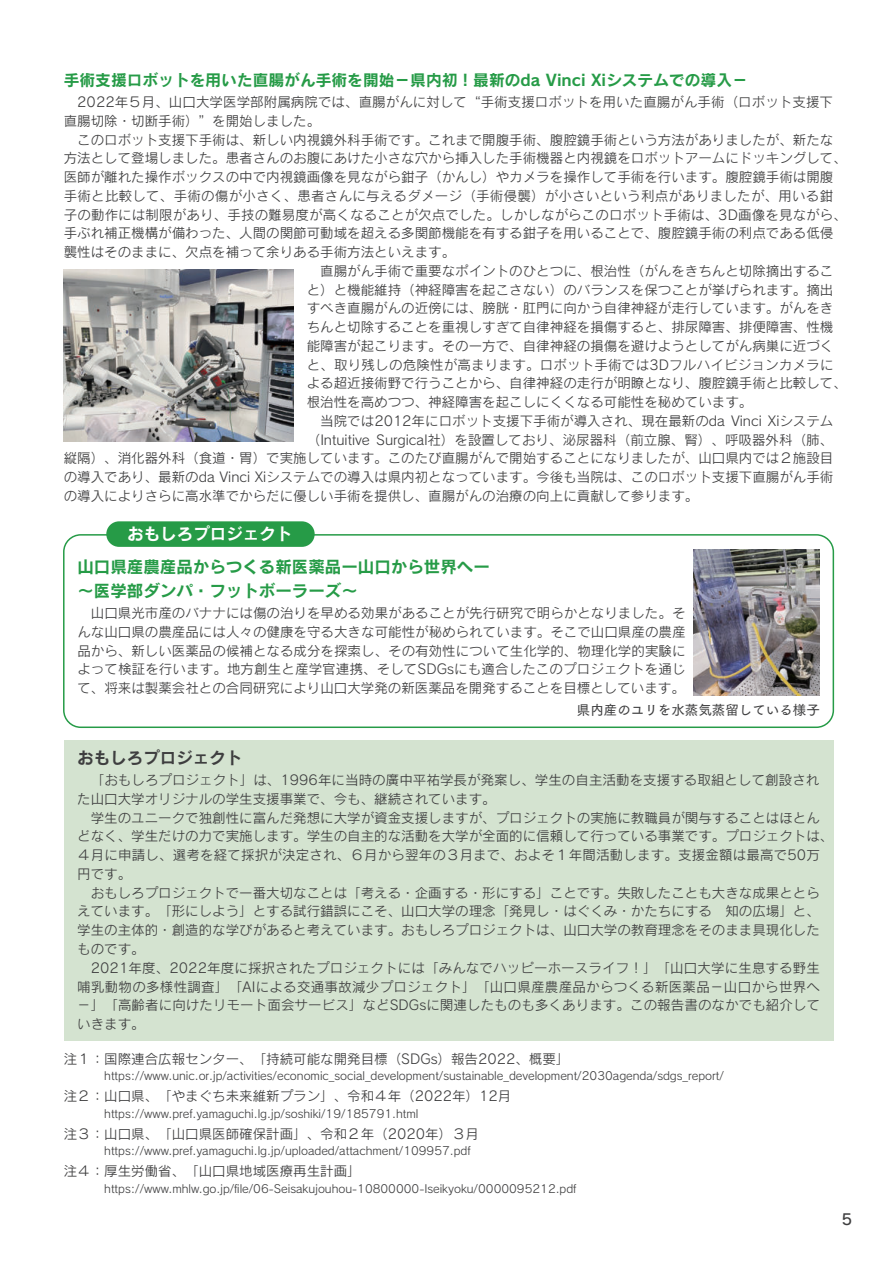
<style>
.page{position:relative;width:893px;height:1263px;background:#fff}
.page>*{position:absolute;margin:0;border:0;box-sizing:border-box;transform-origin:0 0}
.t1{font:16.5px/24px "Rodin Pro B";color:#269b47}
.t2{font:16.5px "Rodin Pro B";color:#fff}
.t3{font:16.5px "Rodin Pro B";color:#3e3e3f}
.t4{font:15.75px "Rodin Pro B";color:#269b47}
.t5{font:15px "Rodin Pro DB";color:#3e3e3f}
.t6{font:13.5px/18.8px "Rodin Pro M";color:#3e3e3f}
.t7{font:13.5px "Rodin Pro M";letter-spacing:.02em;color:#3e3e3f}
.t8{font:13.5px "Tsuku Go Pro D";color:#3e3e3f}
.t9{font:11.25px "Rodin Pro M";color:#3e3e3f}
</style>
<div class="page">
<div style="left:63px;top:534px;width:771px;height:194px;border:2px solid #269b47;border-radius:17px"></div>
<div style="left:106px;top:521px;width:209px;height:26px;background:#269b47;border-radius:13px"></div>
<div style="left:64px;top:740px;width:769px;height:300px;background:#d4e3d0"></div>
<img style="left:64px;top:269px;width:229px;height:172px">
<img style="left:693px;top:549px;width:127px;height:146px">
<p class="t4" style="left:64px;top:69px;width:686px">手術支援ロボットを用いた直腸がん手術を開始－県内初！最新のda Vinci Xiシステムでの導入－</p>
<p class="t6" style="left:64px;top:92px;width:771px;text-indent:14px">2022年５月、山口大学医学部附属病院では、直腸がんに対して“手術支援ロボットを用いた直腸がん手術（ロボット支援下直腸切除・切断手術）”を開始しました。</p>
<p class="t6" style="left:77px;top:130px;width:758px">このロボット支援下手術は、新しい内視鏡外科手術です。これまで開腹手術、腹腔鏡手術という方法がありましたが、新たな</p>
<p class="t6" style="left:64px;top:148px;width:785px">方法として登場しました。患者さんのお腹にあけた小さな穴から挿入した手術機器と内視鏡をロボットアームにドッキングして、</p>
<p class="t6" style="left:64px;top:167px;width:771px">医師が離れた操作ボックスの中で内視鏡画像を見ながら鉗子（かんし）やカメラを操作して手術を行います。腹腔鏡手術は開腹</p>
<p class="t7" style="left:64px;top:187px;width:771px">手術と比較して、手術の傷が小さく、患者さんに与えるダメージ（手術侵襲）が小さいという利点がありましたが、用いる鉗</p>
<p class="t6" style="left:64px;top:205px;width:785px">子の動作には制限があり、手技の難易度が高くなることが欠点でした。しかしながらこのロボット手術は、3D画像を見ながら、</p>
<p class="t6" style="left:64px;top:223px;width:771px">手ぶれ補正機構が備わった、人間の関節可動域を超える多関節機能を有する鉗子を用いることで、腹腔鏡手術の利点である低侵</p>
<p class="t6" style="left:64px;top:242px;width:393px">襲性はそのままに、欠点を補って余りある手術方法といえます。</p>
<p class="t6" style="left:320px;top:261px;width:515px">直腸がん手術で重要なポイントのひとつに、根治性（がんをきちんと切除摘出するこ</p>
<p class="t6" style="left:307px;top:280px;width:528px">と）と機能維持（神経障害を起こさない）のバランスを保つことが挙げられます。摘出</p>
<p class="t6" style="left:307px;top:298px;width:528px">すべき直腸がんの近傍には、膀胱・肛門に向かう自律神経が走行しています。がんをき</p>
<p class="t6" style="left:307px;top:317px;width:528px">ちんと切除することを重視しすぎて自律神経を損傷すると、排尿障害、排便障害、性機</p>
<p class="t6" style="left:307px;top:336px;width:528px">能障害が起こります。その一方で、自律神経の損傷を避けようとしてがん病巣に近づく</p>
<p class="t6" style="left:307px;top:355px;width:528px">と、取り残しの危険性が高まります。ロボット手術では3Dフルハイビジョンカメラに</p>
<p class="t6" style="left:307px;top:373px;width:542px">よる超近接術野で行うことから、自律神経の走行が明瞭となり、腹腔鏡手術と比較して、</p>
<p class="t6" style="left:307px;top:392px;width:447px">根治性を高めつつ、神経障害を起こしにくくなる可能性を秘めています。</p>
<p class="t6" style="left:320px;top:411px;width:515px">当院では2012年にロボット支援下手術が導入され、現在最新のda Vinci Xiシステム</p>
<p class="t6" style="left:307px;top:430px;width:528px">（Intuitive Surgical社）を設置しており、泌尿器科（前立腺、腎）、呼吸器外科（肺、</p>
<p class="t6" style="left:64px;top:448px;width:771px">縦隔）、消化器外科（食道・胃）で実施しています。このたび直腸がんで開始することになりましたが、山口県内では２施設目</p>
<p class="t6" style="left:64px;top:467px;width:771px">の導入であり、最新のda Vinci Xiシステムでの導入は県内初となっています。今後も当院は、このロボット支援下直腸がん手術</p>
<p class="t6" style="left:64px;top:486px;width:636px">の導入によりさらに高水準でからだに優しい手術を提供し、直腸がんの治療の向上に貢献して参ります。</p>
<p class="t2" style="left:127px;top:523px;width:167px">おもしろプロジェクト</p>
<p class="t1" style="left:77px;top:554px;width:414px">山口県産農産品からつくる新医薬品ー山口から世界へー～医学部ダンパ・フットボーラーズ～</p>
<p class="t6" style="left:77px;top:603px;width:610px;text-align:justify;text-indent:14px">山口県光市産のバナナには傷の治りを早める効果があることが先行研究で明らかとなりました。そんな山口県の農産品には人々の健康を守る大きな可能性が秘められています。そこで山口県産の農産品から、新しい医薬品の候補となる成分を探索し、その有効性について生化学的、物理化学的実験によって検証を行います。地方創生と産学官連携、そしてSDGsにも適合したこのプロジェクトを通じて、将来は製薬会社との合同研究により山口大学発の新医薬品を開発することを目標としています。</p>
<p class="t8" style="left:577px;top:699px;width:245px">県内産のユリを水蒸気蒸留している様子</p>
<p class="t3" style="left:77px;top:746px;width:166px">おもしろプロジェクト</p>
<p class="t6" style="left:77px;top:770px;width:744px;text-indent:14px">「おもしろプロジェクト」は、1996年に当時の廣中平祐学長が発案し、学生の自主活動を支援する取組として創設された山口大学オリジナルの学生支援事業で、今も、継続されています。</p>
<p class="t6" style="left:77px;top:808px;width:758px;text-indent:14px">学生のユニークで独創性に富んだ発想に大学が資金支援しますが、プロジェクトの実施に教職員が関与することはほとんどなく、学生だけの力で実施します。学生の自主的な活動を大学が全面的に信頼して行っている事業です。プロジェクトは、４月に申請し、選考を経て採択が決定され、６月から翌年の３月まで、およそ１年間活動します。支援金額は最高で50万円です。</p>
<p class="t6" style="left:77px;top:883px;width:744px;text-align:justify;text-indent:14px">おもしろプロジェクトで一番大切なことは「考える・企画する・形にする」ことです。失敗したことも大きな成果ととらえています。「形にしよう」とする試行錯誤にこそ、山口大学の理念「発見し・はぐくみ・かたちにする　知の広場」と、学生の主体的・創造的な学びがあると考えています。おもしろプロジェクトは、山口大学の教育理念をそのまま具現化したものです。</p>
<p class="t6" style="left:77px;top:958px;width:744px;text-align:justify;text-indent:14px">2021年度、2022年度に採択されたプロジェクトには「みんなでハッピーホースライフ！」「山口大学に生息する野生哺乳動物の多様性調査」「AIによる交通事故減少プロジェクト」「山口県産農産品からつくる新医薬品－山口から世界へ－」「高齢者に向けたリモート面会サービス」などSDGsに関連したものも多くあります。この報告書のなかでも紹介していきます。</p>
<p class="t6" style="left:64px;top:1048px;width:507px">注１：国際連合広報センター、「持続可能な開発目標（SDGs）報告2022、概要」</p>
<p class="t9" style="left:104px;top:1069px;width:621px">https://www.unic.or.jp/activities/economic_social_development/sustainable_development/2030agenda/sdgs_report/</p>
<p class="t6" style="left:64px;top:1086px;width:449px">注２：山口県、「やまぐち未来維新プラン」、令和４年（2022年）12月</p>
<p class="t9" style="left:104px;top:1106px;width:316px">https://www.pref.yamaguchi.lg.jp/soshiki/19/185791.html</p>
<p class="t6" style="left:64px;top:1123px;width:417px">注３：山口県、「山口県医師確保計画」、令和２年（2020年）３月</p>
<p class="t9" style="left:104px;top:1144px;width:368px">https://www.pref.yamaguchi.lg.jp/uploaded/attachment/109957.pdf</p>
<p class="t6" style="left:64px;top:1161px;width:298px">注４：厚生労働省、「山口県地域医療再生計画」</p>
<p class="t9" style="left:104px;top:1181px;width:474px">https://www.mhlw.go.jp/file/06-Seisakujouhou-10800000-Iseikyoku/0000095212.pdf</p>
<p class="t5" style="left:842px;top:1209px;width:12px">5</p>
</div>
